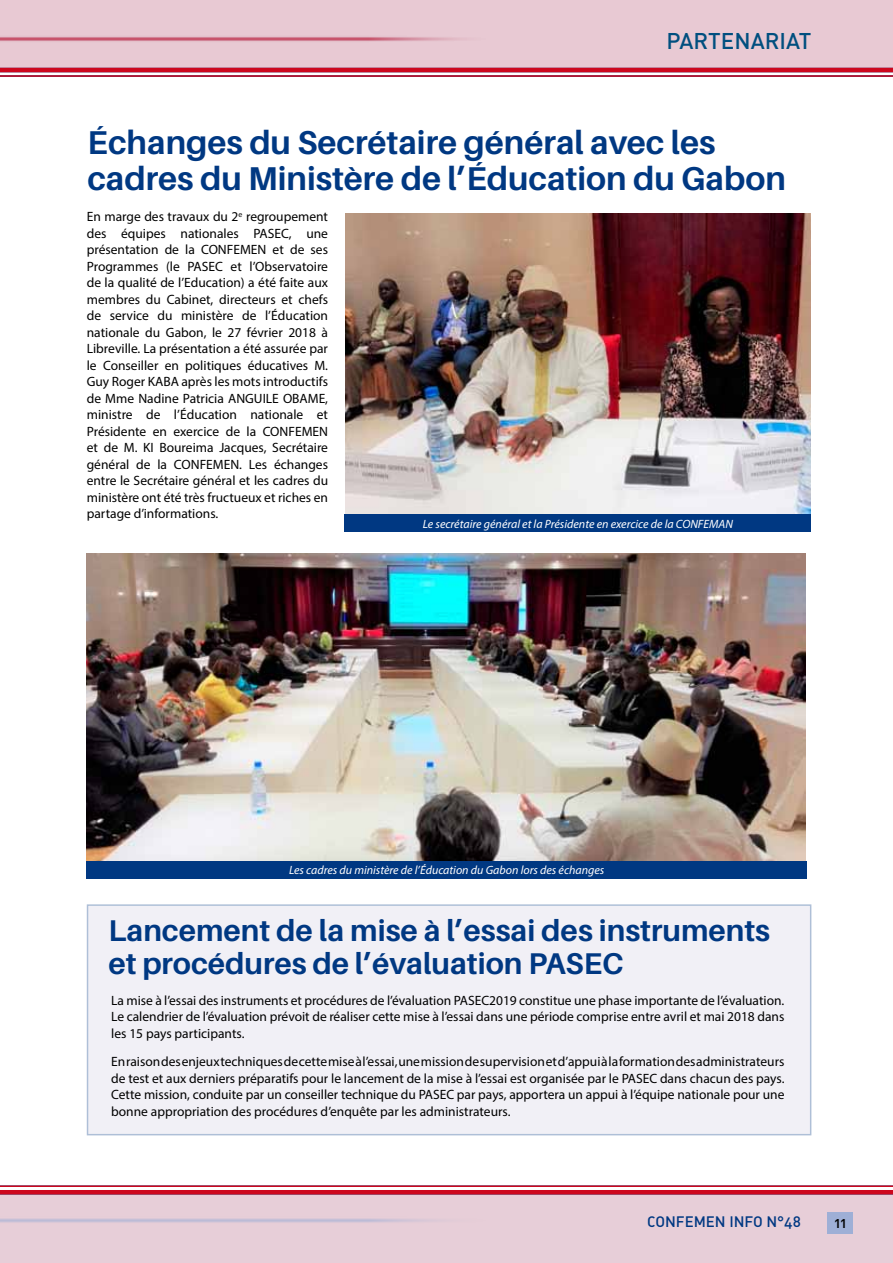
<style>
.page{position:relative;width:893px;height:1263px;background:#fff}
.page>*{position:absolute;margin:0;border:0;box-sizing:border-box;transform-origin:0 0}
.t1{font:700 33px/36px "Aileron";color:#003882}
.t2{font:700 30px/33px "Aileron";color:#003882}
.t3{font:22.5px "DIN Medium Alternate";letter-spacing:.095em;color:#004f7f}
.t4{font:15px "DIN Medium Alternate";color:#003882}
.t5{font:15px "DIN Medium Alternate";color:#000}
.t6{font:13.5px/16.5px "Myriad Pro";color:#000;text-align:justify}
.t7{font:italic 12px "Myriad Pro";color:#fff}
</style>
<div class="page">
<div style="left:0;top:1194px;width:893px;height:69px;background:#e7ced8"></div>
<svg style="left:0;top:1218px;width:435px;height:5px"></svg>
<div style="left:0;top:0;width:893px;height:71px;background:#e8c9d3"></div>
<svg style="left:0;top:37px;width:460px;height:4px;background:#ce7589"></svg>
<hr style="left:0;top:68px;width:893px;height:4px;background:#cd071e">
<hr style="left:0;top:75px;width:893px;height:2px;background:#cd071e">
<hr style="left:0;top:1185px;width:893px;height:2px;background:#cd071e">
<hr style="left:0;top:1190px;width:893px;height:4px;background:#cd071e">
<div style="left:827px;top:1212px;width:26px;height:21px;background:#9eafd6"></div>
<div style="left:87px;top:904px;width:724px;height:231px;background:#f1f0f6"></div>
<img style="left:345px;top:214px;width:465px;height:300px">
<div style="left:344px;top:514px;width:467px;height:17px;background:#003882"></div>
<img style="left:86px;top:554px;width:719px;height:307px">
<div style="left:86px;top:861px;width:721px;height:17px;background:#003882"></div>
<h3 class="t3" style="left:666px;top:27px;width:146px">PARTENARIAT</h3>
<h1 class="t1" style="left:87px;top:125px;width:700px">échanges du Secrétaire général avec les cadres du Ministère de l’éducation du Gabon</h1>
<p class="t6" style="left:87px;top:208px;width:243px">En marge des travaux du 2<sup>e</sup> regroupement des équipes nationales PASEC, une présentation de la CONFEMEN et de ses Programmes (le PASEC et l’Observatoire de la qualité de l’Education) a été faite aux membres du Cabinet, directeurs et chefs de service du ministère de l’éducation nationale du Gabon, le 27 février 2018 à Libreville. La présentation a été assurée par le Conseiller en politiques éducatives M.<br>Guy Roger KABA après les mots introductifs de Mme Nadine Patricia ANGUILE OBAME, ministre de l’éducation nationale et Présidente en exercice de la CONFEMEN et de M. KI Boureima Jacques, Secrétaire général de la CONFEMEN. Les échanges entre le Secrétaire général et les cadres du ministère ont été très fructueux et riches en partage d’informations.</p>
<p class="t7" style="left:423px;top:516px;width:311px">Le secrétaire général et la Présidente en exercice de la CONFEMAN</p>
<p class="t7" style="left:289px;top:863px;width:317px">Les cadres du ministère de l’éducation du Gabon lors des échanges</p>
<h2 class="t2" style="left:108px;top:914px;width:663px">Lancement de la mise à l’essai des instruments et procédures de l’évaluation PASEC</h2>
<p class="t6" style="left:111px;top:991px;width:675px">La mise à l’essai des instruments et procédures de l’évaluation PASEC2019 constitue une phase importante de l’évaluation.<br>Le calendrier de l’évaluation prévoit de réaliser cette mise à l’essai dans une période comprise entre avril et mai 2018 dans les 15 pays participants.</p>
<p class="t6" style="left:111px;top:1053px;width:675px">En raison des enjeux techniques de cette mise à l’essai, une mission de supervision et d’appui à la formation des administrateurs de test et aux derniers préparatifs pour le lancement de la mise à l’essai est organisée par le PASEC dans chacun des pays.<br>Cette mission, conduite par un conseiller technique du PASEC par pays, apportera un appui à l’équipe nationale pour une bonne appropriation des procédures d’enquête par les administrateurs.</p>
<p class="t4" style="left:647px;top:1212px;width:155px">CONFEMEN INFO N°48</p>
<p class="t5" style="left:834px;top:1213px;width:14px">11</p>
</div>
